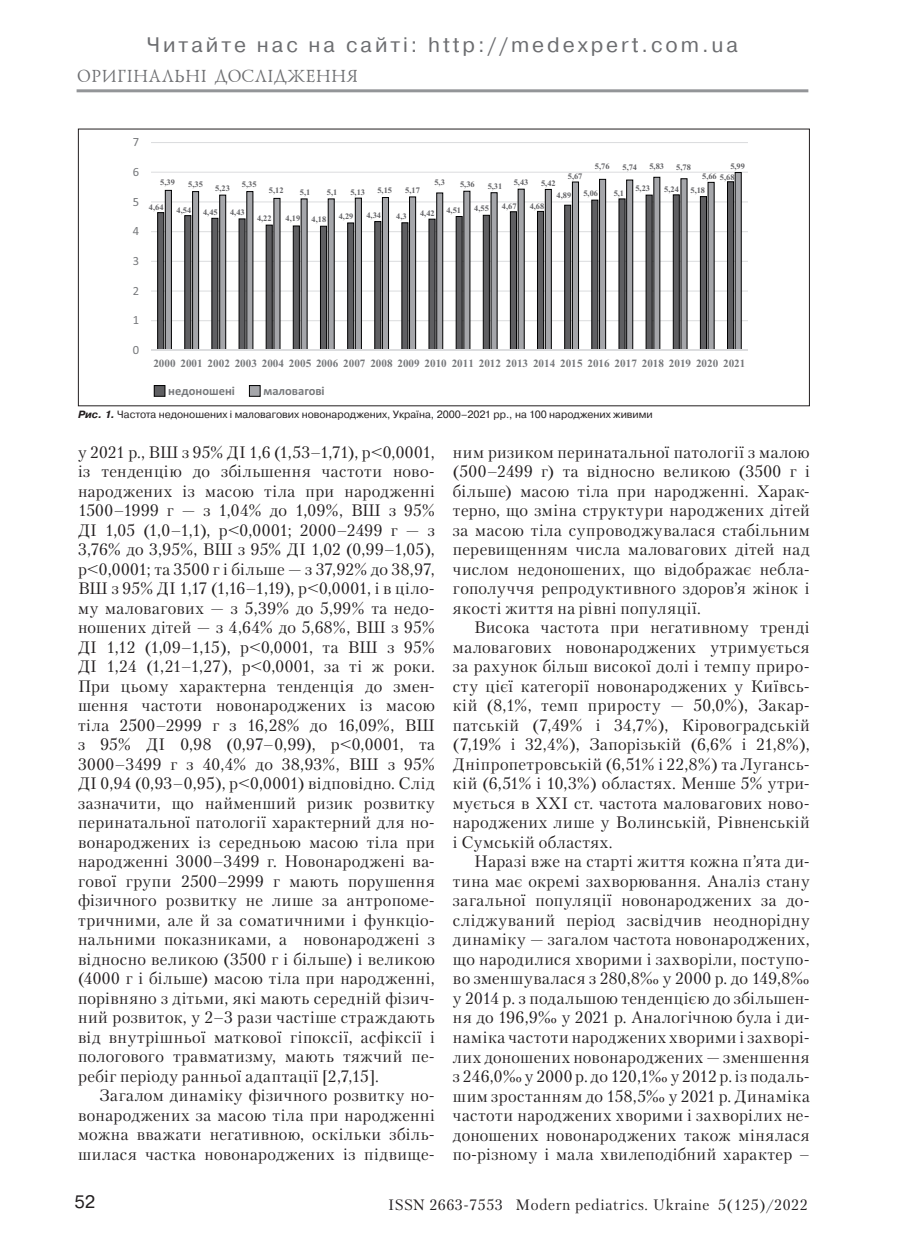
<style>
.page{position:relative;width:919px;height:1259px;background:#fff}
.page>*{position:absolute;margin:0;border:0;box-sizing:border-box;transform-origin:0 0}
.t1{font:21px "Pragmatica C";letter-spacing:.14em;color:#6c6d70}
.t2{font:18px "Lazurski Cyrillic";letter-spacing:.04em;color:#6c6d70}
.t3{font:18px "Pragmatica C";color:#231f20}
.t4{font:16.5px/19.5px "Petersburg";letter-spacing:.03em;color:#231f20;text-align:justify}
.t5{font:15px "Petersburg";letter-spacing:.04em;color:#231f20}
.t6{font:700 12.6px "Calibri";color:#76787b}
.t7{font:12.6px "Calibri";color:#76787b}
.t8{font:700 11.1px "Times New Roman";color:#76787b}
.t9{font:10.5px "Pragmatica";color:#231f20}
.t10{font:700 8.4px "Times New Roman";letter-spacing:.005em;color:#636366}
.s1{font-weight:700;font-style:italic}
</style>
<div class="page">
<hr style="left:77px;top:89px;width:731px;height:3px;background:#939598">
<hr style="left:151px;top:320px;width:597px;height:1px;background:#dcdddf">
<hr style="left:151px;top:290px;width:597px;height:1px;background:#dcdddf">
<hr style="left:151px;top:261px;width:597px;height:1px;background:#dcdddf">
<hr style="left:151px;top:231px;width:597px;height:1px;background:#dcdddf">
<hr style="left:151px;top:201px;width:597px;height:1px;background:#dcdddf">
<hr style="left:151px;top:172px;width:597px;height:1px;background:#dcdddf">
<hr style="left:151px;top:142px;width:597px;height:1px;background:#dcdddf">
<svg style="left:164px;top:172px;width:578px;height:178px"></svg>
<hr style="left:151px;top:350px;width:597px;height:1px;background:#dcdddf">
<div style="left:154px;top:385px;width:11px;height:11px;background:#5f5f62"></div>
<div style="left:154px;top:385px;width:11px;height:12px;border:1px solid #000001"></div>
<div style="left:249px;top:385px;width:11px;height:11px;background:#a5a6aa"></div>
<div style="left:249px;top:385px;width:11px;height:12px;border:1px solid #000001"></div>
<p class="t1" style="left:147px;top:33px;width:592px">Читайте нас на сайті: http://medexpert.com.ua</p>
<p class="t2" style="left:77px;top:66px;width:282px">ОРИГІНАЛЬНІ ДОСЛІДЖЕННЯ</p>
<p class="t7" style="left:133px;top:133px;width:8px">7</p>
<p class="t7" style="left:133px;top:163px;width:8px">6</p>
<p class="t7" style="left:133px;top:193px;width:8px">5</p>
<p class="t7" style="left:133px;top:222px;width:8px">4</p>
<p class="t7" style="left:133px;top:252px;width:8px">3</p>
<p class="t7" style="left:133px;top:282px;width:8px">2</p>
<p class="t7" style="left:133px;top:311px;width:8px">1</p>
<p class="t7" style="left:133px;top:341px;width:8px">0</p>
<p class="t10" style="left:160px;top:176px;width:16px">5,39</p>
<p class="t10" style="left:188px;top:178px;width:16px">5,35</p>
<p class="t10" style="left:215px;top:182px;width:16px">5,23</p>
<p class="t10" style="left:242px;top:179px;width:16px">5,35</p>
<p class="t10" style="left:269px;top:184px;width:16px">5,12</p>
<p class="t10" style="left:300px;top:186px;width:12px">5,1</p>
<p class="t10" style="left:327px;top:186px;width:12px">5,1</p>
<p class="t10" style="left:350px;top:186px;width:16px">5,13</p>
<p class="t10" style="left:377px;top:184px;width:16px">5,15</p>
<p class="t10" style="left:405px;top:184px;width:16px">5,17</p>
<p class="t10" style="left:595px;top:160px;width:16px">5,76</p>
<p class="t10" style="left:622px;top:161px;width:16px">5,74</p>
<p class="t10" style="left:649px;top:160px;width:16px">5,83</p>
<p class="t10" style="left:676px;top:161px;width:16px">5,78</p>
<p class="t10" style="left:730px;top:160px;width:16px">5,99</p>
<p class="t10" style="left:568px;top:170px;width:16px">5,67</p>
<p class="t10" style="left:434px;top:176px;width:12px">5,3</p>
<p class="t10" style="left:460px;top:178px;width:16px">5,36</p>
<p class="t10" style="left:487px;top:180px;width:16px">5,31</p>
<p class="t10" style="left:513px;top:176px;width:16px">5,43</p>
<p class="t10" style="left:541px;top:177px;width:16px">5,42</p>
<p class="t10" style="left:556px;top:189px;width:16px">4,89</p>
<p class="t10" style="left:583px;top:187px;width:16px">5,06</p>
<p class="t10" style="left:613px;top:188px;width:12px">5,1</p>
<p class="t10" style="left:702px;top:170px;width:16px">5,66</p>
<p class="t10" style="left:719px;top:171px;width:16px">5,68</p>
<p class="t10" style="left:635px;top:182px;width:16px">5,23</p>
<p class="t10" style="left:664px;top:183px;width:16px">5,24</p>
<p class="t10" style="left:690px;top:184px;width:16px">5,18</p>
<p class="t10" style="left:149px;top:201px;width:16px">4,64</p>
<p class="t10" style="left:176px;top:204px;width:16px">4,54</p>
<p class="t10" style="left:203px;top:206px;width:16px">4,45</p>
<p class="t10" style="left:230px;top:206px;width:16px">4,43</p>
<p class="t10" style="left:257px;top:212px;width:16px">4,22</p>
<p class="t10" style="left:285px;top:212px;width:16px">4,19</p>
<p class="t10" style="left:311px;top:213px;width:16px">4,18</p>
<p class="t10" style="left:339px;top:210px;width:16px">4,29</p>
<p class="t10" style="left:366px;top:209px;width:16px">4,34</p>
<p class="t10" style="left:396px;top:210px;width:12px">4,3</p>
<p class="t10" style="left:420px;top:207px;width:16px">4,42</p>
<p class="t10" style="left:446px;top:204px;width:16px">4,51</p>
<p class="t10" style="left:474px;top:202px;width:16px">4,55</p>
<p class="t10" style="left:502px;top:200px;width:16px">4,67</p>
<p class="t10" style="left:529px;top:200px;width:16px">4,68</p>
<p class="t8" style="left:153px;top:355px;width:593px">2000 2001 2002 2003 2004 2005 2006 2007 2008 2009 2010 2011 2012 2013 2014 2015 2016 2017 2018 2019 2020 2021</p>
<p class="t6" style="left:168px;top:382px;width:68px">недоношені</p>
<p class="t6" style="left:263px;top:382px;width:63px">маловагові</p>
<p class="t9" style="left:78px;top:408px;width:576px"><span class="s1">Рис. 1.</span> Частота недоношених і маловагових новонароджених, Україна, 2000–2021 рр., на 100 народжених живими</p>
<p class="t4" style="left:78px;top:442px;width:358px">у 2021 р., ВШ з 95% ДІ 1,6 (1,53–1,71), р&lt;0,0001, із тенденцію до збільшення частоти ново&shy;народжених із масою тіла при народженні 1500–1999 г — з 1,04% до 1,09%, ВШ з 95% ДІ 1,05 (1,0–1,1), р&lt;0,0001; 2000–2499 г — з 3,76% до 3,95%, ВШ з 95% ДІ 1,02 (0,99–1,05), р&lt;0,0001; та 3500 г і більше — з 37,92% до 38,97, ВШ з 95% ДІ 1,17 (1,16–1,19), р&lt;0,0001, і в ціло&shy;му маловагових — з 5,39% до 5,99% та недо&shy;ношених дітей — з 4,64% до 5,68%, ВШ з 95% ДІ 1,12 (1,09–1,15), р&lt;0,0001, та ВШ з 95% ДІ 1,24 (1,21–1,27), р&lt;0,0001, за ті ж роки.<br>При цьому характерна тенденція до змен&shy;шення частоти новонароджених із масою тіла 2500–2999 г з 16,28% до 16,09%, ВШ з 95% ДІ 0,98 (0,97–0,99), р&lt;0,0001, та 3000–3499 г з 40,4% до 38,93%, ВШ з 95% ДІ 0,94 (0,93–0,95), р&lt;0,0001) відповідно. Слід зазначити, що найменший ризик розвитку перинатальної патології характерний для но&shy;вонароджених із середньою масою тіла при народженні 3000–3499 г. Новонароджені ва&shy;гової групи 2500–2999 г мають порушення фізичного розвитку не лише за антропоме&shy;тричними, але й за соматичними і функціо&shy;нальними показниками, а новонароджені з відносно великою (3500 г і більше) і великою (4000 г і більше) масою тіла при народженні, порівняно з дітьми, які мають середній фізич&shy;ний розвиток, у 2–3 рази частіше страждають від внутрішньої маткової гіпоксії, асфіксії і пологового травматизму, мають тяжчий пе&shy;ребіг періоду ранньої адаптації [2,7,15].</p>
<p class="t4" style="left:78px;top:1085px;width:358px;text-indent:21px">Загалом динаміку фізичного розвитку но&shy;вонароджених за масою тіла при народженні можна вважати негативною, оскільки збіль&shy;шилася частка новонароджених із підвище-</p>
<p class="t4" style="left:453px;top:442px;width:358px">ним ризиком перинатальної патології з малою (500–2499 г) та відносно великою (3500 г і більше) масою тіла при народженні. Харак&shy;терно, що зміна структури народжених дітей за масою тіла супроводжувалася стабільним перевищенням числа маловагових дітей над числом недоношених, що відображає небла&shy;гополуччя репродуктивного здоров’я жінок і якості життя на рівні популяції.</p>
<p class="t4" style="left:453px;top:617px;width:358px;text-indent:21px">Висока частота при негативному тренді маловагових новонароджених утримується за рахунок більш високої долі і темпу приро&shy;сту цієї категорії новонароджених у Київсь&shy;кій (8,1%, темп приросту — 50,0%), Закар&shy;патській (7,49% і 34,7%), Кіровоградській (7,19% і 32,4%), Запорізькій (6,6% і 21,8%), Дніпропетровській (6,51% і 22,8%) та Лугансь&shy;кій (6,51% і 10,3%) областях. Менше 5% утри&shy;мується в ХХІ ст. частота маловагових ново&shy;народжених лише у Волинській, Рівненській і Сумській областях.</p>
<p class="t4" style="left:453px;top:851px;width:358px;text-indent:21px">Наразі вже на старті життя кожна п’ята ди&shy;тина має окремі захворювання. Аналіз стану загальної популяції новонароджених за до&shy;сліджуваний період засвідчив неоднорідну динаміку — загалом частота новонароджених, що народилися хворими і захворіли, поступо&shy;во зменшувалася з 280,8‰ у 2000 р. до 149,8‰ у 2014 р. з подальшою тенденцією до збільшен&shy;ня до 196,9‰ у 2021 р. Аналогічною була і ди&shy;наміка частоти народжених хворими і захворі&shy;лих доношених новонароджених — зменшення з 246,0‰ у 2000 р. до 120,1‰ у 2012 р. із подаль&shy;шим зростанням до 158,5‰ у 2021 р. Динаміка частоти народжених хворими і захворілих не&shy;доношених новонароджених також мінялася по-різному і мала хвилеподібний характер –</p>
<p class="t3" style="left:74px;top:1191px;width:22px">52</p>
<p class="t5" style="left:388px;top:1195px;width:421px">ISSN 2663-7553 Modern pediatrics. Ukraine 5(125)/2022</p>
</div>
